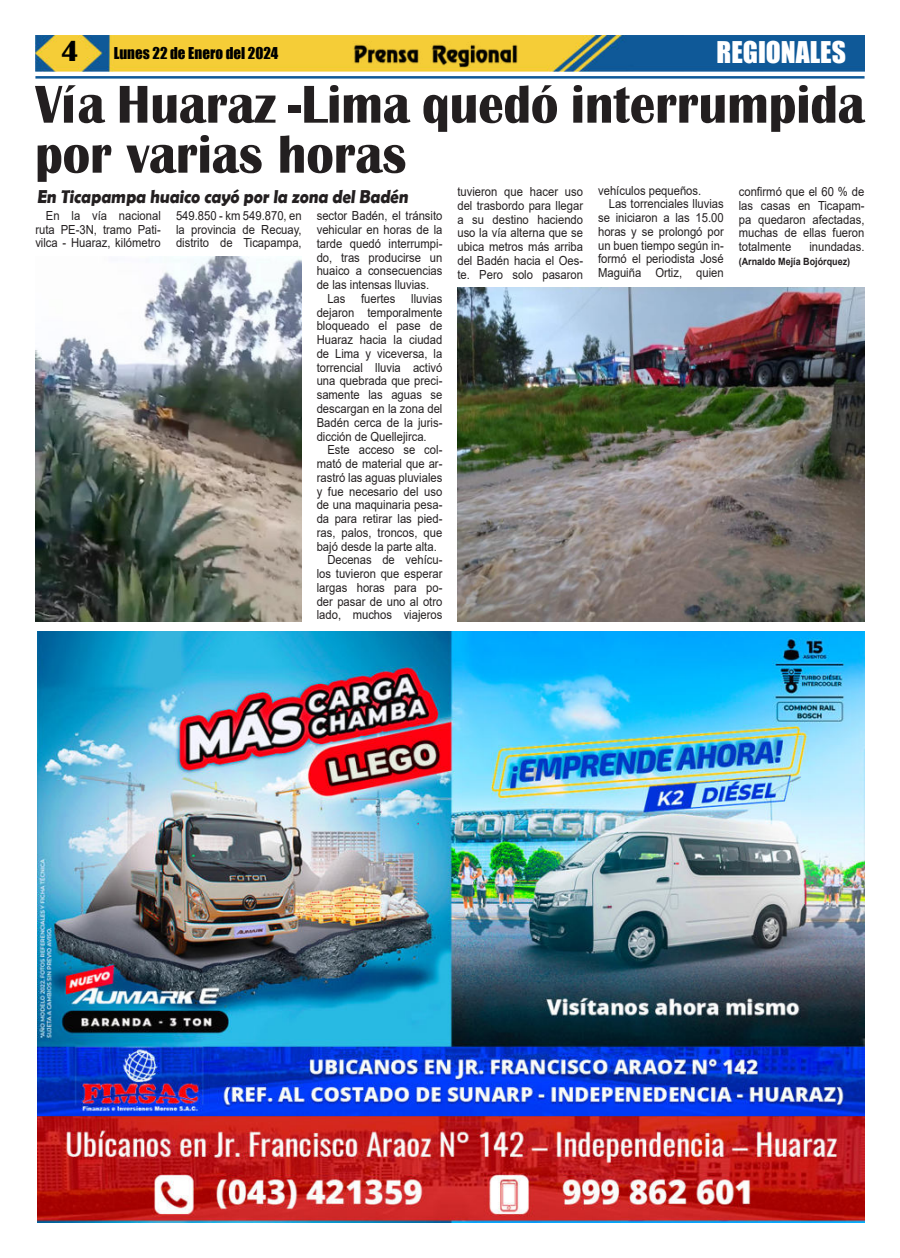
<style>
.page{position:relative;width:900px;height:1258px;background:#fff}
.page>*{position:absolute;margin:0;border:0;box-sizing:border-box;transform-origin:0 0}
.t1{font:700 55.12px/50px "Britannic";color:#231f20;scale:.92 1}
.t2{font:27.5px "Impact";color:#fff}
.t3{font:700 18.75px "Berlin Sans FB Demi";color:#231f20;scale:.9 1}
.t4{font:15px "Impact";color:#000}
.t5{font:12.5px/13.8px "Arial";color:#231f20;text-align:justify;scale:.9 1}
.t6{font:700 10px "Arial";color:#231f20;scale:.9 1}
.s1{font-family:"Britannic";font-weight:700;font-size:30px}
</style>
<div class="page">
<img style="left:35px;top:35px;width:830px;height:36px">
<hr style="left:35px;top:76px;width:830px;height:3px;background:#0f5998">
<img style="left:351px;top:41px;width:169px;height:27px">
<img style="left:37px;top:631px;width:828px;height:591px">
<img style="left:35px;top:257px;width:267px;height:365px">
<img style="left:457px;top:287px;width:408px;height:335px">
<p class="t4" style="left:61px;top:45px;width:219px"><span class="s1">4</span> Lunes 22 de Enero del 2024</p>
<h2 class="t2" style="left:717px;top:37px;width:131px">REGIONALES</h2>
<h1 class="t1" style="left:35px;top:84px;width:903px">Vía Huaraz -Lima quedó interrumpida por varias horas</h1>
<p class="t5" style="left:457px;top:186px;width:141px">tuvieron que hacer uso del trasbordo para llegar a su destino haciendo uso la vía alterna que se ubica metros más arriba del Badén hacia el Oes&shy;te. Pero solo pasaron</p>
<p class="t5" style="left:598px;top:185px;width:116px">vehículos pequeños.</p>
<p class="t5" style="left:739px;top:185px;width:141px">confirmó que el 60 % de las casas en Ticapam&shy;pa quedaron afectadas, muchas de ellas fueron totalmente</p>
<h3 class="t3" style="left:37px;top:188px;width:416px">En Ticapampa huaico cayó por la zona del Badén</h3>
<p class="t5" style="left:609px;top:198px;width:129px">Las torrenciales lluvias</p>
<p class="t5" style="left:598px;top:212px;width:141px">se iniciaron a las 15.00</p>
<p class="t5" style="left:598px;top:226px;width:141px">horas y se prolongó por</p>
<p class="t5" style="left:598px;top:240px;width:141px">un buen tiempo según in-</p>
<p class="t5" style="left:598px;top:253px;width:141px">formó el periodista José</p>
<p class="t5" style="left:598px;top:267px;width:141px">Maguiña Ortiz, quien</p>
<p class="t5" style="left:35px;top:210px;width:141px;text-indent:11px">En la vía nacional ruta PE-3N, tramo Pati&shy;vilca - Huaraz, kilómetro</p>
<p class="t5" style="left:176px;top:210px;width:141px">549.850 - km 549.870, en la provincia de Recuay, distrito de Ticapampa,</p>
<p class="t5" style="left:317px;top:210px;width:141px">sector Badén, el tránsito</p>
<p class="t5" style="left:317px;top:224px;width:141px">vehicular en horas de la</p>
<p class="t5" style="left:317px;top:238px;width:141px">tarde quedó interrumpi-</p>
<p class="t5" style="left:317px;top:252px;width:141px">do, tras producirse un</p>
<p class="t5" style="left:317px;top:265px;width:141px">huaico a consecuencias</p>
<p class="t5" style="left:317px;top:279px;width:127px">de las intensas lluvias.</p>
<p class="t5" style="left:327px;top:293px;width:22px">Las</p>
<p class="t5" style="left:361px;top:293px;width:40px">fuertes</p>
<p class="t5" style="left:809px;top:241px;width:63px">inundadas.</p>
<p class="t6" style="left:739px;top:257px;width:125px">(Arnaldo Mejía Bojórquez)</p>
<p class="t5" style="left:317px;top:293px;width:141px;text-indent:94px">lluvias dejaron temporalmente bloqueado el pase de Huaraz hacia la ciudad de Lima y viceversa, la torrencial lluvia activó una quebrada que preci&shy;samente las aguas se descargan en la zona del Badén cerca de la juris&shy;dicción de Quellejirca.</p>
<p class="t5" style="left:327px;top:444px;width:129px">Este acceso se col-</p>
<p class="t5" style="left:317px;top:458px;width:141px">mató de material que ar-</p>
<p class="t5" style="left:317px;top:472px;width:141px">rastró las aguas pluviales</p>
<p class="t5" style="left:317px;top:485px;width:141px">y fue necesario del uso</p>
<p class="t5" style="left:317px;top:499px;width:141px">de una maquinaria pesa-</p>
<p class="t5" style="left:317px;top:513px;width:141px">da para retirar las pied-</p>
<p class="t5" style="left:317px;top:527px;width:141px">ras, palos, troncos, que</p>
<p class="t5" style="left:317px;top:540px;width:135px">bajó desde la parte alta.</p>
<p class="t5" style="left:327px;top:554px;width:129px">Decenas de vehícu-</p>
<p class="t5" style="left:317px;top:568px;width:141px">los tuvieron que esperar</p>
<p class="t5" style="left:317px;top:582px;width:141px">largas horas para po-</p>
<p class="t5" style="left:317px;top:595px;width:141px">der pasar de uno al otro</p>
<p class="t5" style="left:317px;top:609px;width:141px">lado, muchos viajeros</p>
</div>
